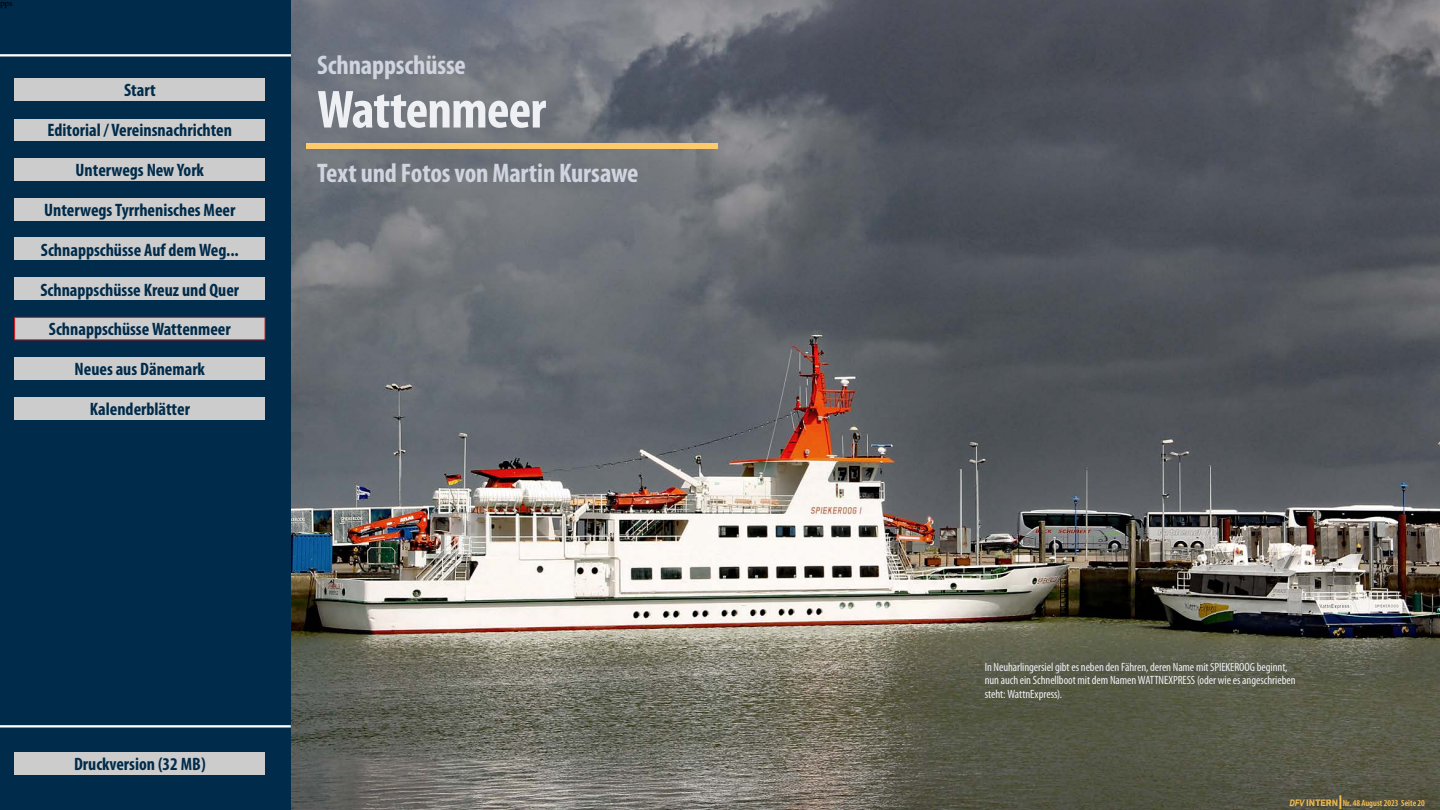
<style>
.page{position:relative;width:1440px;height:810px;background:#fff}
.page>*{position:absolute;margin:0;border:0;box-sizing:border-box;transform-origin:0 0}
.t1{font:700 condensed 54px "Myriad Pro";letter-spacing:-.015em;color:#eef0f4}
.t2{font:700 condensed 27px "Myriad Pro";letter-spacing:-.005em;color:#cfd4df}
.t3{font:700 condensed 18px "Myriad Pro";color:#002b4a}
.t4{font:condensed 12px/13.5px "Myriad Pro";letter-spacing:-.005em;color:#eef0f4}
.t5{font:600 condensed 9px "Myriad Pro";color:#ffc14e}
.t6{font:9px "Minion Pro";color:#000}
.s1{font-family:"Arial Narrow";font-weight:700;font-style:italic;font-stretch:normal}
.s2{font-family:"Industry Inc Stencil";font-weight:400;font-stretch:normal}
.s3{font-family:"Industry Inc Stencil";font-weight:400;font-stretch:normal;font-size:13.5px}
</style>
<div class="page">
<img style="left:291px;top:0;width:1149px;height:810px">
<div style="left:306px;top:143px;width:412px;height:6px;background:#ffca6c"></div>
<div style="left:0;top:0;width:291px;height:810px;background:#002b4a"></div>
<div style="left:15px;top:79px;width:250px;height:22px;background:#ccc"></div>
<div style="left:15px;top:119px;width:250px;height:21px;background:#ccc"></div>
<div style="left:15px;top:238px;width:250px;height:22px;background:#ccc"></div>
<div style="left:15px;top:278px;width:250px;height:22px;background:#ccc"></div>
<div style="left:15px;top:317px;width:250px;height:23px;background:#ccc"></div>
<div style="left:14px;top:317px;width:251px;height:23px;border:1px solid #cd1013"></div>
<hr style="left:0;top:54px;width:291px;height:3px;background:#fff">
<hr style="left:0;top:725px;width:291px;height:2px;background:#fff">
<div style="left:15px;top:357px;width:250px;height:23px;background:#ccc"></div>
<div style="left:15px;top:752px;width:250px;height:23px;background:#ccc"></div>
<div style="left:15px;top:158px;width:250px;height:22px;background:#ccc"></div>
<div style="left:15px;top:198px;width:250px;height:22px;background:#ccc"></div>
<div style="left:15px;top:397px;width:250px;height:22px;background:#ccc"></div>
<p class="t6" style="left:0;top:-3px;width:14px">pps</p>
<p class="t3" style="left:124px;top:81px;width:33px">Start</p>
<p class="t3" style="left:48px;top:120px;width:186px">Editorial / Vereinsnachrichten</p>
<p class="t3" style="left:76px;top:160px;width:130px">Unterwegs New York</p>
<p class="t3" style="left:44px;top:200px;width:193px">Unterwegs Tyrrhenisches Meer</p>
<p class="t3" style="left:41px;top:240px;width:199px">Schnappschüsse Auf dem Weg...</p>
<p class="t3" style="left:40px;top:280px;width:200px">Schnappschüsse Kreuz und Quer</p>
<p class="t3" style="left:49px;top:319px;width:183px">Schnappschüsse Wattenmeer</p>
<p class="t3" style="left:75px;top:359px;width:132px">Neues aus Dänemark</p>
<p class="t3" style="left:90px;top:399px;width:102px">Kalenderblätter</p>
<h2 class="t2" style="left:317px;top:50px;width:150px">Schnappschüsse</h2>
<h1 class="t1" style="left:317px;top:80px;width:230px">Wattenmeer</h1>
<h2 class="t2" style="left:317px;top:158px;width:323px">Text und Fotos von Martin Kursawe</h2>
<p class="t3" style="left:74px;top:754px;width:133px">Druckversion (32 MB)</p>
<p class="t4" style="left:985px;top:660px;width:312px">In Neuharlingersiel gibt es neben den Fähren, deren Name mit SPIEKEROOG beginnt, nun auch ein Schnellboot mit dem Namen WATTNEXPRESS (oder wie es angeschrieben steht: WattnExpress).</p>
<p class="t5" style="left:1289px;top:798px;width:137px"><span class="s1">DFV</span> <span class="s2">INTERN</span><span class="s3">|</span>Nr. 48 August 2023 Seite 20</p>
</div>
